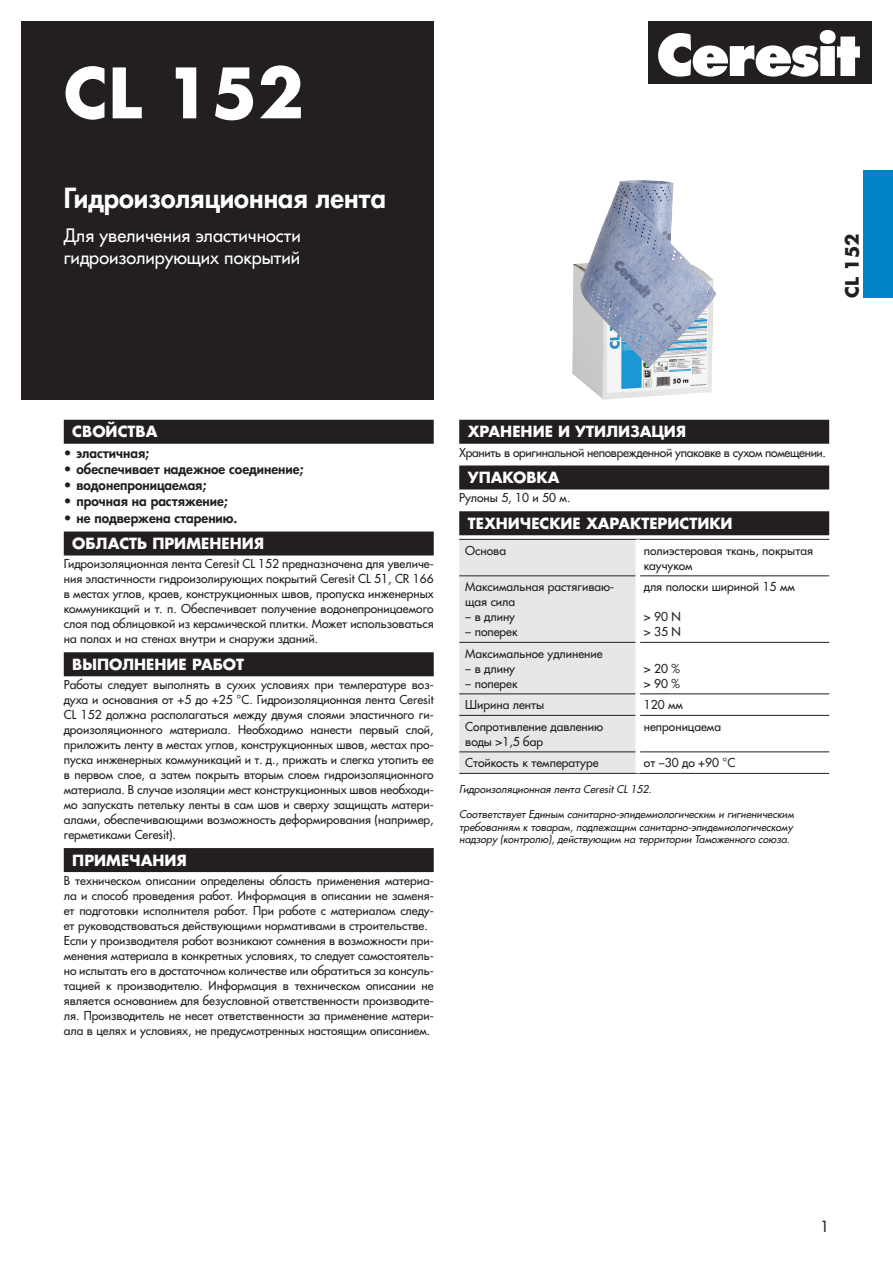
<style>
.page{position:relative;width:893px;height:1263px;background:#fff}
.page>*{position:absolute;margin:0;border:0;box-sizing:border-box;transform-origin:0 0}
.name{font:700 67.5px "Favorit";color:#fff}
.subname2{font:800 27px "Favorit";color:#fff}
.subname3{font:18px/21.6px "Favorit";color:#fff}
.prod_vertikal{font:700 18px "Favorit";color:#231f20}
.podzag{font:700 15px "Favorit";color:#fff}
.svoystva_podzag{font:700 15px "Favorit";color:#fff}
.t1{font:15px "Favorit";color:#231f20}
.svoystva{font:800 13.5px "Favorit";color:#231f20}
.txt_osnovnoy{font:12px/15px "Favorit";color:#231f20;text-align:justify}
.txt_table{font:12px/15px "Favorit";color:#231f20}
.txt_osnovnoy-2{font:12px "Favorit";letter-spacing:-.025em;color:#231f20}
.TNPA{font:italic 10.5px/12.6px "Favorit";color:#231f20;text-align:justify}
</style>
<div class="page">
<div style="left:863px;top:170px;width:30px;height:128px;background:#0084ca"></div>
<div style="left:648px;top:21px;width:224px;height:63px;background:#231f20"></div>
<svg style="left:658px;top:30px;width:202px;height:47px"></svg>
<div style="left:21px;top:21px;width:413px;height:379px;background:#231f20"></div>
<div style="left:459px;top:420px;width:370px;height:24px;background:#231f20"></div>
<div style="left:459px;top:465px;width:370px;height:24px;background:#231f20"></div>
<div style="left:459px;top:511px;width:370px;height:24px;background:#231f20"></div>
<div style="left:459px;top:540px;width:177px;height:233px;background:#e6e7e9"></div>
<hr style="left:459px;top:539px;width:179px;height:1px;background:#231f20">
<hr style="left:638px;top:539px;width:191px;height:1px;background:#231f20">
<hr style="left:459px;top:576px;width:177px;height:1px;background:#231f20">
<hr style="left:640px;top:576px;width:189px;height:1px;background:#231f20">
<hr style="left:459px;top:642px;width:177px;height:1px;background:#231f20">
<hr style="left:640px;top:642px;width:189px;height:1px;background:#231f20">
<hr style="left:459px;top:694px;width:177px;height:1px;background:#231f20">
<hr style="left:640px;top:694px;width:189px;height:1px;background:#231f20">
<hr style="left:459px;top:715px;width:177px;height:1px;background:#231f20">
<hr style="left:640px;top:715px;width:189px;height:1px;background:#231f20">
<hr style="left:459px;top:752px;width:177px;height:1px;background:#231f20">
<hr style="left:640px;top:752px;width:189px;height:1px;background:#231f20">
<hr style="left:459px;top:773px;width:179px;height:1px;background:#231f20">
<hr style="left:638px;top:773px;width:191px;height:1px;background:#231f20">
<hr style="left:636px;top:539px;width:4px;height:37px;background:#fff">
<div style="left:64px;top:420px;width:370px;height:24px;background:#231f20"></div>
<div style="left:64px;top:531px;width:370px;height:24px;background:#231f20"></div>
<div style="left:64px;top:652px;width:370px;height:24px;background:#231f20"></div>
<div style="left:64px;top:848px;width:370px;height:24px;background:#231f20"></div>
<img style="left:572px;top:180px;width:144px;height:220px">
<p class="name" style="left:64px;top:46px;width:242px">CL 152</p>
<p class="subname2" style="left:64px;top:180px;width:324px">Гидроизоляционная лента</p>
<p class="subname3" style="left:64px;top:225px;width:239px">Для увеличения эластичности гидроизолирующих покрытий</p>
<p class="prod_vertikal" style="left:839px;top:298px;width:66px;rotate:-90deg">CL 152</p>
<p class="svoystva_podzag" style="left:72px;top:421px;width:87px">СВОЙСТВА</p>
<p class="svoystva" style="left:64px;top:444px;width:87px">• эластичная;</p>
<p class="svoystva" style="left:64px;top:460px;width:241px">• обеспечивает надежное соединение;</p>
<p class="svoystva" style="left:64px;top:476px;width:144px">• водонепроницаемая;</p>
<p class="svoystva" style="left:64px;top:492px;width:166px">• прочная на растяжение;</p>
<p class="svoystva" style="left:64px;top:509px;width:175px">• не подвержена старению.</p>
<p class="svoystva_podzag" style="left:72px;top:533px;width:193px">ОБЛАСТЬ ПРИМЕНЕНИЯ</p>
<p class="txt_osnovnoy" style="left:64px;top:556px;width:371px">Гидроизоляционная лента Ceresit CL 152 предназначена для увеличе&shy;ния эластичности гидроизолирующих покрытий Ceresit CL 51, CR 166 в местах углов, краев, конструкционных швов, пропуска инженерных коммуникаций и т. п. Обеспечивает получение водонепроницаемого слоя под облицовкой из керамической плитки. Может использоваться на полах и на стенах внутри и снаружи зданий.</p>
<p class="svoystva_podzag" style="left:72px;top:654px;width:173px">ВЫПОЛНЕНИЕ РАБОТ</p>
<p class="txt_osnovnoy" style="left:64px;top:677px;width:371px">Работы следует выполнять в сухих условиях при температуре воз&shy;духа и основания от +5 до +25 °С. Гидроизоляционная лента Ceresit CL 152 должна располагаться между двумя слоями эластичного ги&shy;дроизоляционного материала. Необходимо нанести первый слой, приложить ленту в местах углов, конструкционных швов, местах про&shy;пуска инженерных коммуникаций и т. д., прижать и слегка утопить ее в первом слое, а затем покрыть вторым слоем гидроизоляционного материала. В случае изоляции мест конструкционных швов необходи&shy;мо запускать петельку ленты в сам шов и сверху защищать матери&shy;алами, обеспечивающими возможность деформирования (например, герметиками Ceresit).</p>
<p class="podzag" style="left:72px;top:849px;width:116px">ПРИМЕЧАНИЯ</p>
<p class="txt_osnovnoy" style="left:64px;top:873px;width:371px">В техническом описании определены область применения материа&shy;ла и способ проведения работ. Информация в описании не заменя&shy;ет подготовки исполнителя работ. При работе с материалом следу&shy;ет руководствоваться действующими нормативами в строительстве.</p>
<p class="txt_osnovnoy" style="left:64px;top:933px;width:371px">Если у производителя работ возникают сомнения в возможности при&shy;менения материала в конкретных условиях, то следует самостоятель&shy;но испытать его в достаточном количестве или обратиться за консуль&shy;тацией к производителю. Информация в техническом описании не является основанием для безусловной ответственности производите&shy;ля. Производитель не несет ответственности за применение матери&shy;ала в целях и условиях, не предусмотренных настоящим описанием.</p>
<p class="podzag" style="left:468px;top:421px;width:220px">ХРАНЕНИЕ И УТИЛИЗАЦИЯ</p>
<p class="txt_osnovnoy-2" style="left:459px;top:444px;width:368px">Хранить в оригинальной неповрежденной упаковке в сухом помещении.</p>
<p class="podzag" style="left:468px;top:467px;width:93px">УПАКОВКА</p>
<p class="txt_osnovnoy" style="left:459px;top:490px;width:113px">Рулоны 5, 10 и 50 м.</p>
<p class="podzag" style="left:468px;top:513px;width:266px">ТЕХНИЧЕСКИЕ ХАРАКТЕРИСТИКИ</p>
<p class="txt_table" style="left:465px;top:543px;width:42px">Основа</p>
<p class="txt_table" style="left:644px;top:543px;width:171px">полиэстеровая ткань, покрытая каучуком</p>
<p class="txt_table" style="left:465px;top:579px;width:150px">Максимальная растягиваю&shy;щая сила</p>
<p class="txt_table" style="left:465px;top:609px;width:51px">– в длину</p>
<p class="txt_table" style="left:465px;top:624px;width:54px">– поперек</p>
<p class="txt_table" style="left:644px;top:579px;width:153px">для полоски шириной 15 мм</p>
<p class="txt_table" style="left:644px;top:609px;width:39px">&gt; 90 N</p>
<p class="txt_table" style="left:644px;top:624px;width:39px">&gt; 35 N</p>
<p class="txt_table" style="left:465px;top:646px;width:139px">Максимальное удлинение</p>
<p class="txt_table" style="left:465px;top:661px;width:51px">– в длину</p>
<p class="txt_table" style="left:465px;top:676px;width:54px">– поперек</p>
<p class="txt_table" style="left:644px;top:661px;width:38px">&gt; 20 %</p>
<p class="txt_table" style="left:644px;top:676px;width:38px">&gt; 90 %</p>
<p class="txt_table" style="left:465px;top:697px;width:81px">Ширина ленты</p>
<p class="txt_table" style="left:644px;top:697px;width:41px">120 мм</p>
<p class="txt_table" style="left:465px;top:719px;width:139px">Сопротивление давлению воды &gt;1,5 бар</p>
<p class="txt_table" style="left:644px;top:719px;width:79px">непроницаема</p>
<p class="txt_table" style="left:465px;top:755px;width:135px">Стойкость к температуре</p>
<p class="txt_table" style="left:644px;top:755px;width:93px">от –30 до +90 °C</p>
<p class="TNPA" style="left:459px;top:782px;width:194px">Гидроизоляционная лента Ceresit CL 152.</p>
<p class="TNPA" style="left:459px;top:808px;width:336px">Соответствует Единым санитарно-эпидемиологическим и гигиеническим требованиям к товарам, подлежащим санитарно-эпидемиологическому надзору (контролю), действующим на территории Таможенного союза.</p>
<p class="t1" style="left:820px;top:1217px;width:10px">1</p>
</div>
